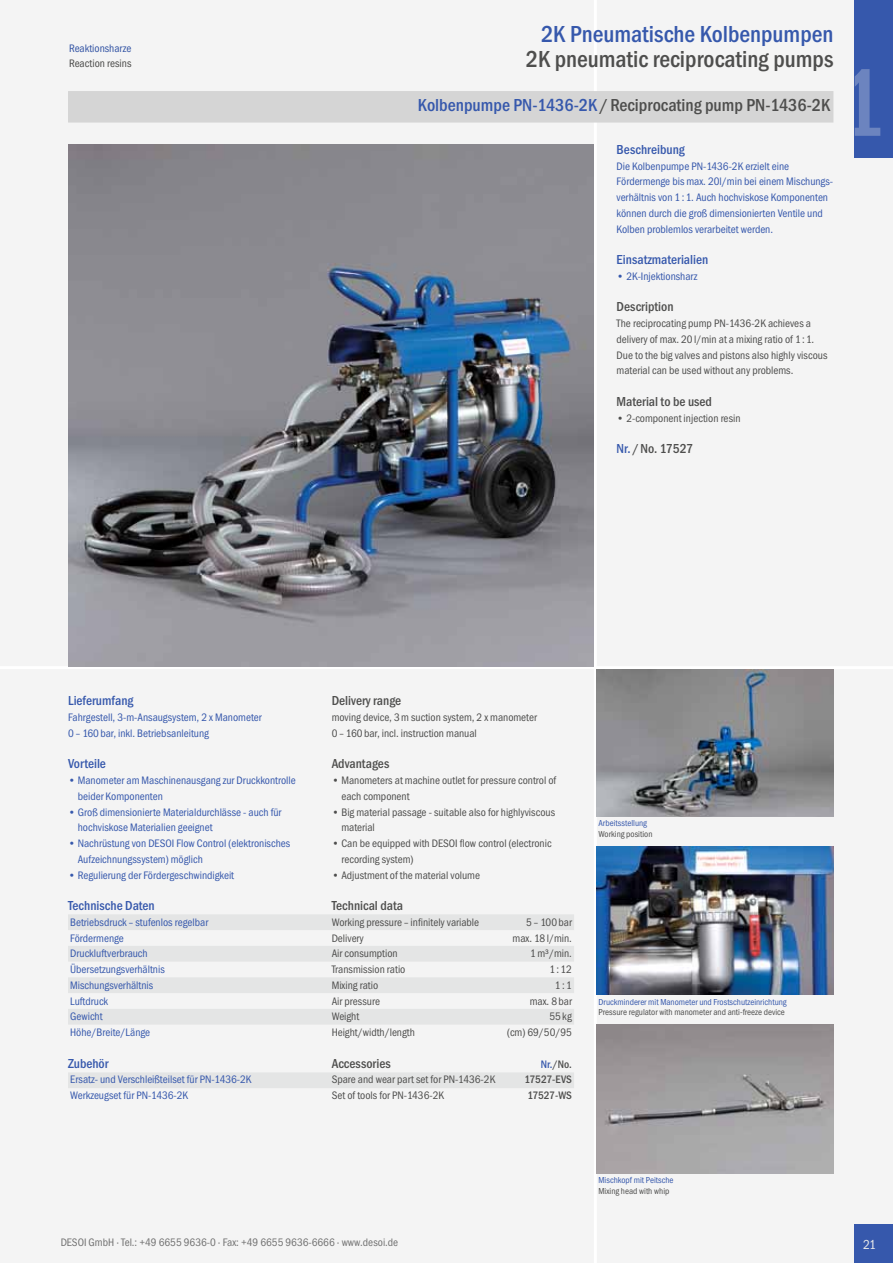
<style>
.page{position:relative;width:893px;height:1263px;background:#f4f4f4}
.page>*{position:absolute;margin:0;border:0;box-sizing:border-box;transform-origin:0 0}
.t1{font:500 condensed 24px "Franklin Gothic";color:#4e4e4d}
.t2{font:500 condensed 24px "Franklin Gothic";color:#3658ac}
.t3{font:500 condensed 18px "Franklin Gothic";color:#4e4e4d}
.t4{font:500 condensed 13.5px "Franklin Gothic";color:#4e4e4d}
.t5{font:500 condensed 13.5px "Franklin Gothic";color:#3658ac}
.t6{font:condensed 13.5px "Franklin Gothic";color:#e8e9e9}
.t7{font:condensed 11.25px/15.8px "Franklin Gothic";color:#3658ac}
.t8{font:condensed 11.25px/15.8px "Franklin Gothic";color:#4e4e4d}
.t9{font:condensed 11.25px "Franklin Gothic";color:#777}
.t10{font:500 condensed 11.25px "Franklin Gothic";color:#4e4e4d}
.t11{font:condensed 9px "Franklin Gothic";color:#3658ac}
.t12{font:condensed 9px "Franklin Gothic";color:#4e4e4d}
.s1{color:#3658ac}
</style>
<div class="page">
<hr style="left:594px;top:0;width:3px;height:1263px;background:#fff">
<hr style="left:0;top:666px;width:893px;height:3px;background:#fff">
<div style="left:855px;top:0;width:38px;height:158px;background:#3658ac"></div>
<svg style="left:855px;top:69px;width:25px;height:67px"></svg>
<img style="left:597px;top:669px;width:236px;height:147px">
<img style="left:68px;top:145px;width:526px;height:521px">
<img style="left:597px;top:846px;width:236px;height:149px">
<img style="left:597px;top:1024px;width:236px;height:149px">
<div style="left:68px;top:91px;width:765px;height:32px;background:#d5d5d5"></div>
<div style="left:68px;top:914px;width:506px;height:16px;background:#e4e5e5"></div>
<div style="left:68px;top:946px;width:506px;height:15px;background:#e4e5e5"></div>
<div style="left:68px;top:977px;width:506px;height:16px;background:#e4e5e5"></div>
<div style="left:68px;top:1009px;width:506px;height:15px;background:#e4e5e5"></div>
<div style="left:68px;top:1073px;width:506px;height:15px;background:#e4e5e5"></div>
<div style="left:855px;top:1225px;width:38px;height:38px;background:#3658ac"></div>
<p class="t7" style="left:69px;top:40px;width:64px">Reaktionsharze</p>
<p class="t8" style="left:69px;top:56px;width:64px">Reaction resins</p>
<h1 class="t2" style="left:541px;top:20px;width:294px">2K Pneumatische Kolbenpumpen</h1>
<h1 class="t1" style="left:526px;top:46px;width:309px">2K pneumatic reciprocating pumps</h1>
<h2 class="t3" style="left:418px;top:95px;width:414px"><span class="s1">Kolbenpumpe PN-1436-2K</span>/Reciprocating pump PN-1436-2K</h2>
<p class="t5" style="left:617px;top:142px;width:70px">Beschreibung</p>
<p class="t7" style="left:617px;top:158px;width:218px">Die Kolbenpumpe PN-1436-2K erzielt eine Fördermenge bis max. 20l/min bei einem Mischungs&shy;verhältnis von 1:1. Auch hochviskose Komponenten können durch die groß dimensionierten Ventile und Kolben problemlos verarbeitet werden.</p>
<p class="t5" style="left:617px;top:252px;width:93px">Einsatzmaterialien</p>
<p class="t7" style="left:617px;top:268px;width:82px">• 2K-Injektionsharz</p>
<p class="t4" style="left:617px;top:299px;width:58px">Description</p>
<p class="t8" style="left:617px;top:316px;width:212px">The reciprocating pump PN-1436-2K achieves a delivery of max. 20l/min at a mixing ratio of 1:1.<br>Due to the big valves and pistons also highly viscous material can be used without any problems.</p>
<p class="t4" style="left:617px;top:394px;width:97px">Material to be used</p>
<p class="t8" style="left:617px;top:410px;width:126px">• 2-component injection resin</p>
<p class="t4" style="left:617px;top:441px;width:78px"><span class="s1">Nr.</span> /No. 17527</p>
<p class="t5" style="left:68px;top:693px;width:67px">Lieferumfang</p>
<p class="t7" style="left:68px;top:710px;width:195px">Fahrgestell, 3-m-Ansaugsystem, 2 x Manometer<br>0–160bar, inkl. Betriebsanleitung</p>
<p class="t5" style="left:68px;top:756px;width:39px">Vorteile</p>
<p class="t7" style="left:78px;top:773px;width:219px;text-indent:-10px">• Manometer am Maschinenausgang zur Druckkontrolle beider Komponenten</p>
<p class="t7" style="left:78px;top:804px;width:205px;text-indent:-10px">• Groß dimensionierte Materialdurchlässe - auch für hochviskose Materialien geeignet</p>
<p class="t7" style="left:78px;top:836px;width:214px;text-indent:-10px">• Nachrüstung von DESOI Flow Control (elektronisches<br>Aufzeichnungssystem) möglich</p>
<p class="t7" style="left:68px;top:867px;width:168px">• Regulierung der Fördergeschwindigkeit</p>
<p class="t5" style="left:68px;top:898px;width:88px">Technische Daten</p>
<p class="t7" style="left:70px;top:914px;width:140px">Betriebsdruck–stufenlos regelbar<br>Fördermenge<br>Druckluftverbrauch<br>Übersetzungsverhältnis<br>Mischungsverhältnis<br>Luftdruck<br>Gewicht<br>Höhe/Breite/Länge</p>
<p class="t4" style="left:332px;top:693px;width:71px">Delivery range</p>
<p class="t8" style="left:332px;top:710px;width:207px">moving device, 3m suction system, 2 x manometer<br>0–160bar, incl. instruction manual</p>
<p class="t4" style="left:332px;top:756px;width:59px">Advantages</p>
<p class="t8" style="left:341px;top:773px;width:216px;text-indent:-10px">• Manometers at machine outlet for pressure control of each component</p>
<p class="t8" style="left:341px;top:804px;width:215px;text-indent:-10px">• Big material passage - suitable also for highlyviscous material</p>
<p class="t8" style="left:341px;top:836px;width:212px;text-indent:-10px">• Can be equipped with DESOI flow control (electronic recording system)</p>
<p class="t8" style="left:332px;top:867px;width:150px">• Adjustment of the material volume</p>
<p class="t4" style="left:332px;top:898px;width:73px">Technical data</p>
<p class="t8" style="left:332px;top:914px;width:149px">Working pressure–infinitely variable<br>Delivery<br>Air consumption<br>Transmission ratio<br>Mixing ratio<br>Air pressure<br>Weight<br>Height/width/length</p>
<p class="t8" style="left:507px;top:914px;width:66px;text-align:right">5–100bar max. 18l/min.<br>1m³/min.<br>1:12<br>1:1<br>max. 8bar<br>55kg<br>(cm) 69/50/95</p>
<p class="t11" style="left:598px;top:818px;width:50px">Arbeitsstellung</p>
<p class="t12" style="left:598px;top:829px;width:56px">Working position</p>
<p class="t11" style="left:598px;top:997px;width:190px">Druckminderer mit Manometer und Frostschutzeinrichtung</p>
<p class="t12" style="left:598px;top:1007px;width:188px">Pressure regulator with manometer and anti-freeze device</p>
<p class="t5" style="left:68px;top:1055px;width:42px">Zubehör</p>
<p class="t4" style="left:332px;top:1055px;width:61px">Accessories</p>
<p class="t10" style="left:541px;top:1057px;width:33px"><span class="s1">Nr.</span>/No.</p>
<p class="t7" style="left:70px;top:1072px;width:183px">Ersatz- und Verschleißteilset für PN-1436-2K</p>
<p class="t8" style="left:332px;top:1072px;width:165px">Spare and wear part set for PN-1436-2K</p>
<p class="t10" style="left:525px;top:1073px;width:49px">17527-EVS</p>
<p class="t7" style="left:70px;top:1088px;width:120px">Werkzeugset für PN-1436-2K</p>
<p class="t8" style="left:332px;top:1088px;width:114px">Set of tools for PN-1436-2K</p>
<p class="t10" style="left:527px;top:1089px;width:46px">17527-WS</p>
<p class="t11" style="left:598px;top:1175px;width:76px">Mischkopf mit Peitsche</p>
<p class="t12" style="left:598px;top:1186px;width:72px">Mixing head with whip</p>
<p class="t9" style="left:61px;top:1236px;width:339px">DESOI GmbH · Tel.: +49 6655 9636-0 · Fax: +49 6655 9636-6666 · www.desoi.de</p>
<p class="t6" style="left:863px;top:1237px;width:15px">21</p>
</div>
